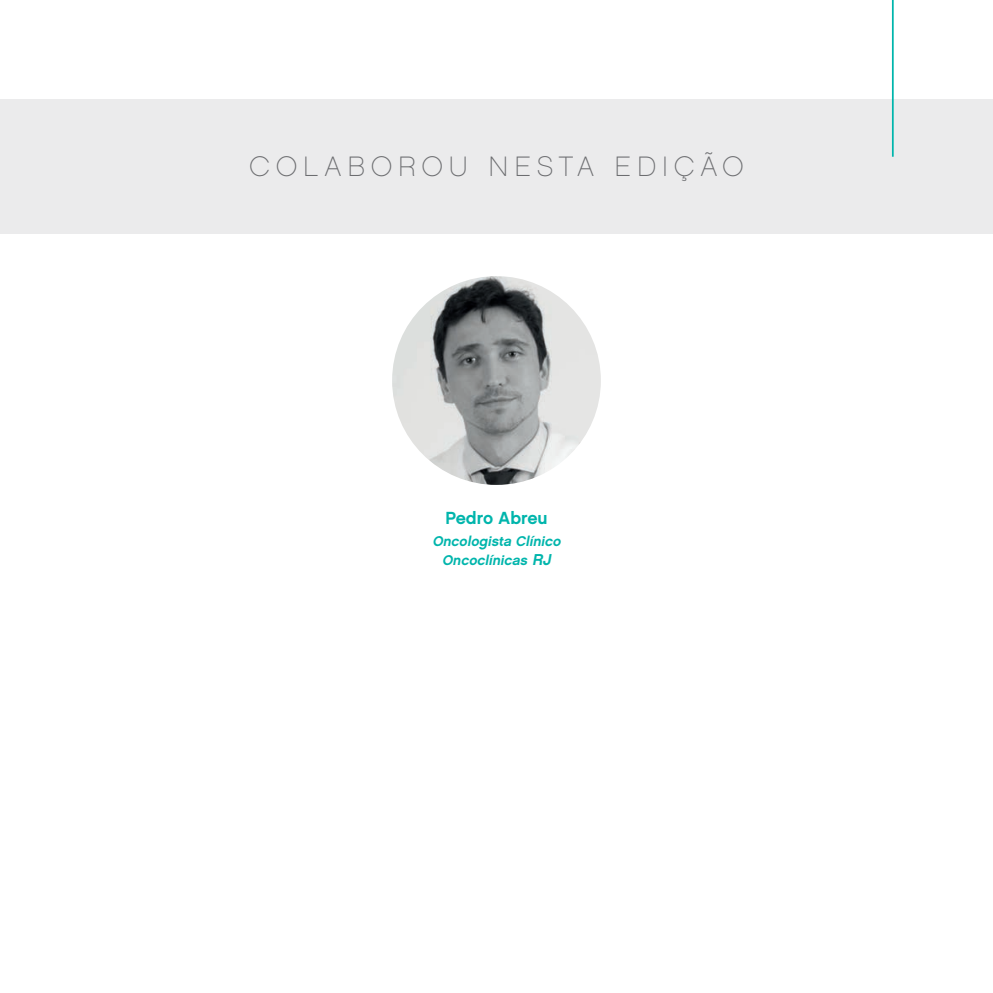
<style>
.page{position:relative;width:993px;height:993px;background:#fff}
.page>*{position:absolute;margin:0;border:0;box-sizing:border-box;transform-origin:0 0}
.t1{font:28px "Chalet Paris Nineteen Sixty";letter-spacing:.22em;color:#6c6d70}
.t2{font:17.5px "Chalet New York Nineteen Sixty";color:#00b5ac}
.t3{font:italic 14px/18.9px "Chalet New York Nineteen Sixty";color:#00b5ac;text-align:center}
.s1{font-size:15.75px}
</style>
<div class="page">
<div style="left:0;top:99px;width:992px;height:134px;background:#ebebec"></div>
<hr style="left:891px;top:0;width:2px;height:157px;background:#00b5ac">
<img style="left:392px;top:276px;width:208px;height:208px;border-radius:104px">
<h1 class="t1" style="left:249px;top:150px;width:495px">COLABOROU NESTA EDIÇÃO</h1>
<p class="t2" style="left:445px;top:507px;width:104px">Pedro Abreu</p>
<p class="t3" style="left:432px;top:531px;width:132px">Oncologista Clínico<br>Oncoclínicas <span class="s1">RJ</span></p>
</div>
